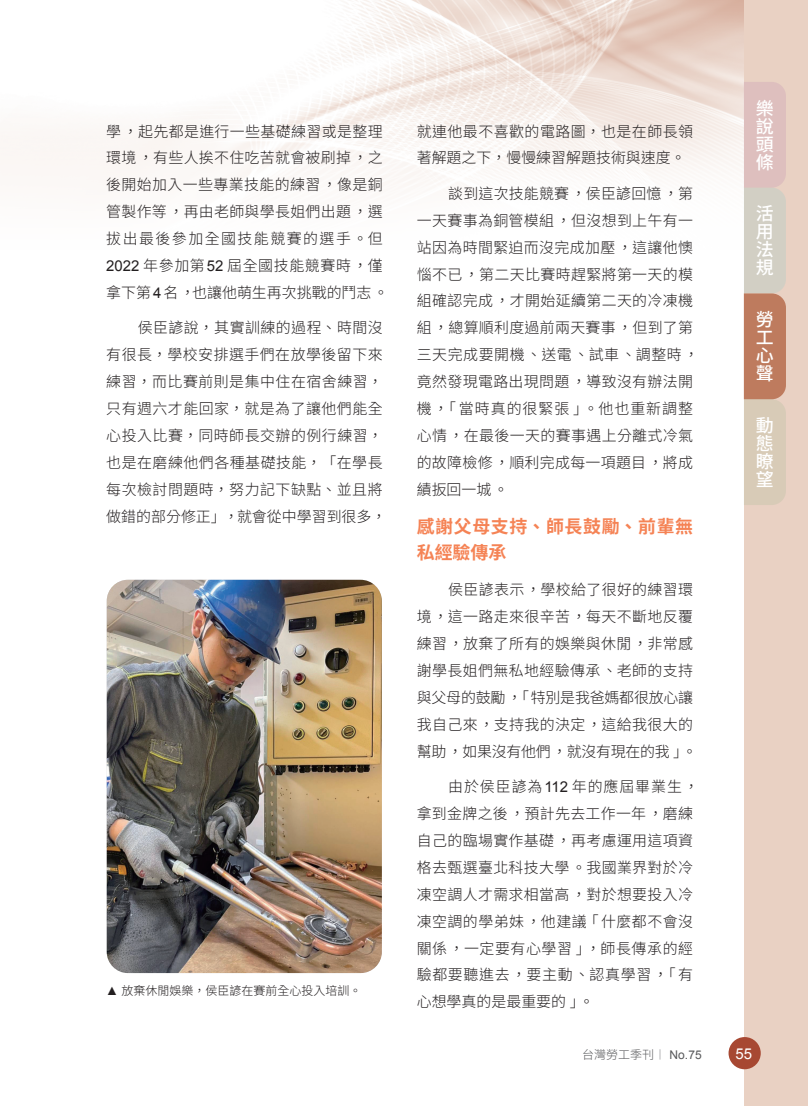
<style>
.page{position:relative;width:808px;height:1106px;background:#fff}
.page>*{position:absolute;margin:0;border:0;box-sizing:border-box;transform-origin:0 0}
.段落樣式3{font:700 18px/26.1px "Noto Sans CJ Ktc";letter-spacing:.035em;color:#f58355}
.t1{font:500 18px/18px "Noto Sans CJ Ktc";color:#fff;text-align:justify}
.N內文{font:300 15px/26.8px "Noto Sans CJ Ktc";letter-spacing:.025em;color:#231f20}
.t2{font:15px "Arial";color:#fff}
.N圖說{font:300 12px "Noto Sans CJ Ktc";color:#231f20}
.t3{font:300 12px "Noto Sans CJ Ktc";color:#57585a}
.s1{font-family:"Arial";font-weight:400}
.s2{font-family:"Adobe Ming Std"}
</style>
<div class="page">
<img style="left:1px;top:0;width:743px;height:300px">
<div style="left:744px;top:0;width:64px;height:1106px;background:#e9d1c3"></div>
<div style="left:728px;top:1037px;width:33px;height:32px;background:#a74832;border-radius:50%"></div>
<svg style="left:744px;top:82px;width:42px;height:423px;background:#d1b5a6"></svg>
<svg style="left:0;top:136px;width:1px;height:29px"></svg>
<img style="left:107px;top:580px;width:275px;height:393px">
<p class="N內文" style="left:106px;top:118px;width:283px">學，起先都是進行一些基礎練習或是整理環境，有些人挨不住吃苦就會被刷掉，之後開始加入一些專業技能的練習，像是銅管製作等，再由老師與學長姐們出題，選拔出最後參加全國技能競賽的選手。但<br><span class="s1">2022</span> 年參加第<span class="s1">52</span> 屆全國技能競賽時，僅拿下第<span class="s1">4</span>名，也讓他萌生再次挑戰的鬥志。</p>
<p class="N內文" style="left:106px;top:315px;width:282px;text-indent:32px">侯臣諺說，其實訓練的過程、時間沒有很長，學校安排選手們在放學後留下來練習，而比賽前則是集中住在宿舍練習，只有週六才能回家，就是為了讓他們能全心投入比賽，同時師長交辦的例行練習，也是在磨練他們各種基礎技能，「在學長每次檢討問題時，努力記下缺點、並且將做錯的部分修正」，就會從中學習到很多，</p>
<p class="N圖說" style="left:106px;top:984px;width:257px"><span class="s1">▲</span> 放棄休閒娛樂，侯臣諺在賽前全心投入培訓。</p>
<p class="N內文" style="left:417px;top:118px;width:278px">就連他最不喜歡的電路圖，也是在師長領著解題之下，慢慢練習解題技術與速度。</p>
<p class="N內文" style="left:417px;top:180px;width:283px;text-indent:32px">談到這次技能競賽，侯臣諺回憶，第一天賽事為銅管模組，但沒想到上午有一站因為時間緊迫而沒完成加壓，這讓他懊惱不已，第二天比賽時趕緊將第一天的模組確認完成，才開始延續第二天的冷凍機組，總算順利度過前兩天賽事，但到了第三天完成要開機、送電、試車、調整時，竟然發現電路出現問題，導致沒有辦法開機，「當時真的很緊張」。他也重新調整心情，在最後一天的賽事遇上分離式冷氣的故障檢修，順利完成每一項題目，將成績扳回一城。</p>
<p class="段落樣式3" style="left:417px;top:513px;width:278px">感謝父母支持、師長鼓勵、前輩無私經驗傳承</p>
<p class="N內文" style="left:417px;top:576px;width:282px;text-indent:32px">侯臣諺表示，學校給了很好的練習環境，這一路走來很辛苦，每天不斷地反覆練習，放棄了所有的娛樂與休閒，非常感謝學長姐們無私地經驗傳承、老師的支持與父母的鼓勵，「特別是我爸媽都很放心讓我自己來，支持我的決定，這給我很大的幫助，如果沒有他們，就沒有現在的我」。</p>
<p class="N內文" style="left:417px;top:773px;width:283px;text-indent:32px">由於侯臣諺為<span class="s1">112</span> 年的應屆畢業生，拿到金牌之後，預計先去工作一年，磨練自己的臨場實作基礎，再考慮運用這項資格去甄選臺北科技大學。我國業界對於冷凍空調人才需求相當高，對於想要投入冷凍空調的學弟妹，他建議「什麼都不會沒關係，一定要有心學習」，師長傳承的經驗都要聽進去，要主動、認真學習，「有心想學真的是最重要的」。</p>
<p class="t1" style="left:756px;top:99px;width:19px">樂說頭條</p>
<p class="t1" style="left:756px;top:205px;width:19px">活用法規</p>
<p class="t1" style="left:756px;top:311px;width:19px">勞工心聲</p>
<p class="t1" style="left:756px;top:417px;width:19px">動態瞭望</p>
<p class="t3" style="left:582px;top:1047px;width:121px">台灣勞工季刊<span class="s2">｜</span> <span class="s1">No.75</span></p>
<p class="t2" style="left:735px;top:1043px;width:18px">55</p>
</div>
